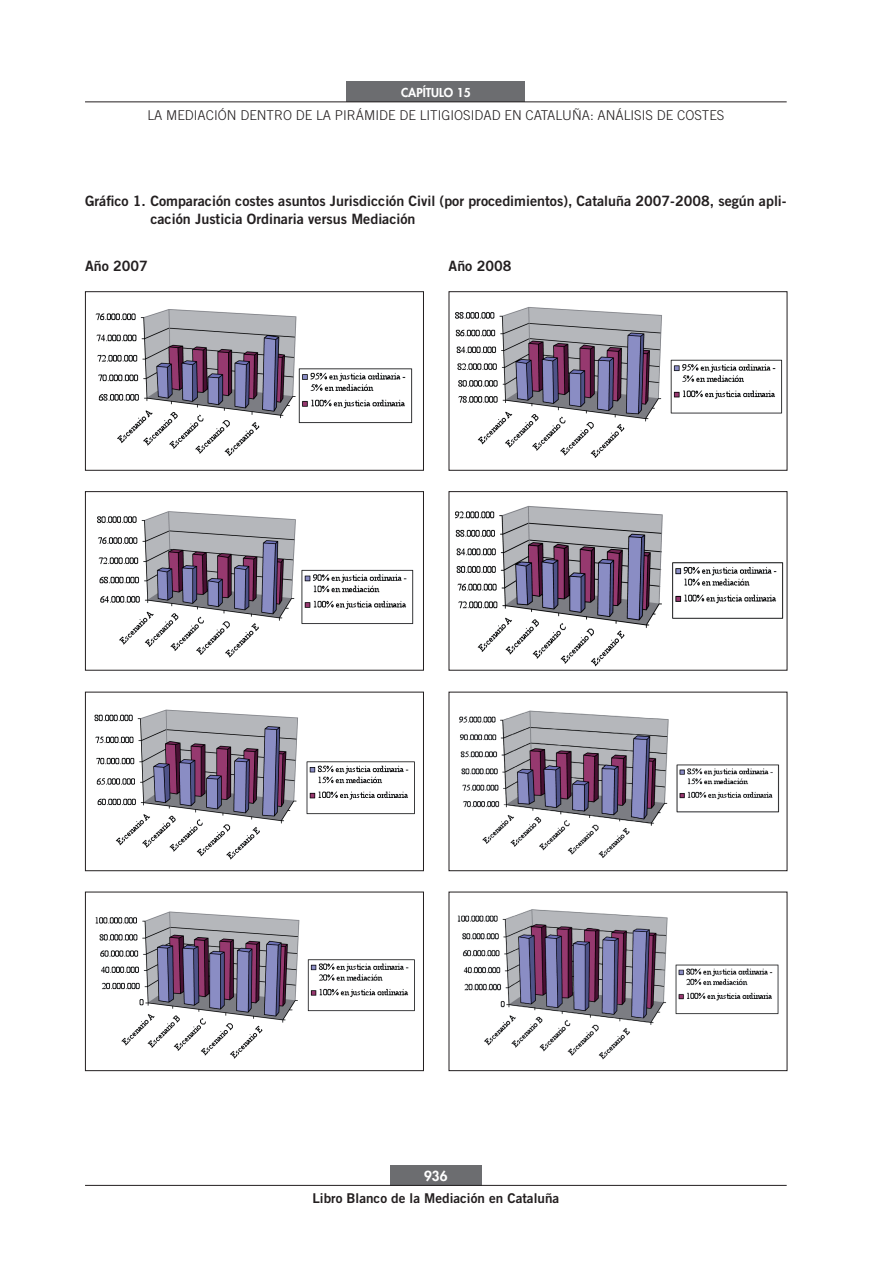
<style>
.page{position:relative;width:893px;height:1263px;background:#fff}
.page>*{position:absolute;margin:0;border:0;box-sizing:border-box;transform-origin:0 0}
.t1{font:14.25px/17.9px "Trade Gothic LT Std Bd 2";color:#231f20}
.t2{font:300 13.5px "Trade Gothic LT Std";color:#231f20}
.t3{font:13.5px "Trade Gothic LT Std Bd 2";color:#231f20}
.t4{font:800 13.5px "Futura Std";color:#fff}
.t5{font:800 12px "Futura Std";color:#fff}
</style>
<div class="page">
<div style="left:390px;top:1165px;width:92px;height:20px;background:#6c6d70"></div>
<div style="left:346px;top:82px;width:179px;height:20px;background:#6c6d70"></div>
<hr style="left:85px;top:1185px;width:702px;height:1px;background:#231f20">
<hr style="left:85px;top:102px;width:702px;height:1px;background:#231f20">
<img style="left:94px;top:709px;width:321px;height:151px">
<div style="left:85px;top:692px;width:339px;height:179px;border:1px solid #231f20"></div>
<img style="left:95px;top:911px;width:320px;height:148px">
<div style="left:85px;top:892px;width:339px;height:179px;border:1px solid #231f20"></div>
<img style="left:95px;top:309px;width:318px;height:148px">
<div style="left:85px;top:291px;width:339px;height:180px;border:1px solid #231f20"></div>
<img style="left:97px;top:511px;width:317px;height:147px">
<div style="left:85px;top:491px;width:339px;height:180px;border:1px solid #231f20"></div>
<img style="left:455px;top:307px;width:328px;height:151px">
<div style="left:449px;top:291px;width:338px;height:180px;border:1px solid #231f20"></div>
<img style="left:455px;top:506px;width:329px;height:161px">
<div style="left:449px;top:491px;width:338px;height:180px;border:1px solid #231f20"></div>
<img style="left:459px;top:710px;width:320px;height:148px">
<div style="left:449px;top:692px;width:338px;height:179px;border:1px solid #231f20"></div>
<img style="left:457px;top:909px;width:322px;height:151px">
<div style="left:449px;top:892px;width:338px;height:179px;border:1px solid #231f20"></div>
<p class="t5" style="left:401px;top:85px;width:71px">CAPÍTULO 15</p>
<p class="t2" style="left:147px;top:107px;width:27px">LA MEDIACI</p>
<p class="t2" style="left:218px;top:107px;width:32px">ÓN DENTRO</p>
<p class="t2" style="left:296px;top:107px;width:48px">DELAPIRÁMIDE</p>
<p class="t2" style="left:399px;top:107px;width:28px">DE LITIGIOSIDAD</p>
<p class="t2" style="left:504px;top:107px;width:38px">EN CATALU</p>
<p class="t2" style="left:572px;top:107px;width:34px">ÑA: ANÁLISIS</p>
<p class="t2" style="left:657px;top:107px;width:29px">DE COSTES</p>
<p class="t1" style="left:150px;top:192px;width:638px;text-indent:-65px">Gráfico 1. Comparación costes asuntos Jurisdicción Civil (por procedimientos), Cataluña 2007-2008, según apli&shy;cación Justicia Ordinaria versus Mediación</p>
<p class="t1" style="left:85px;top:256px;width:64px">Año 2007</p>
<p class="t1" style="left:449px;top:256px;width:64px">Año 2008</p>
<p class="t4" style="left:424px;top:1167px;width:25px">936</p>
<p class="t3" style="left:312px;top:1190px;width:248px">Libro Blanco de la Mediación en Cataluña</p>
</div>
